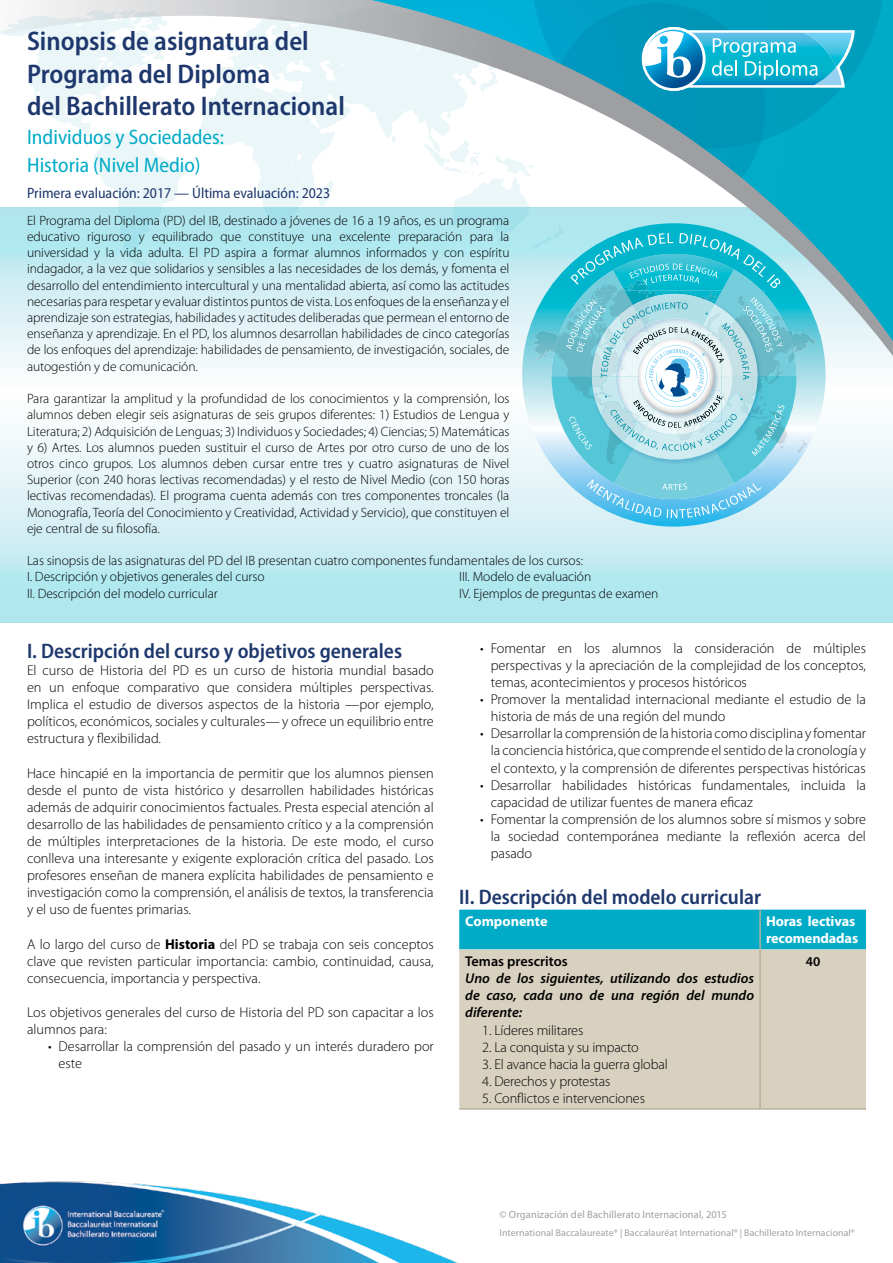
<style>
.page{position:relative;width:893px;height:1263px;background:#fff}
.page>*{position:absolute;margin:0;border:0;box-sizing:border-box;transform-origin:0 0}
.t1{font:600 semi-condensed 27px/32.4px "Myriad Pro";color:#1e376c}
.t2{font:600 semi-condensed 21px "Myriad Pro";color:#1e376c}
.t3{font:semi-condensed 21px/28.5px "Myriad Pro";color:#00abc7}
.t4{font:semi-condensed 15px "Myriad Pro";color:#1e376c}
.t5{font:300 14.25px/17.1px "Myriad Pro";color:#000;text-align:justify}
.t6{font:italic 600 14.25px/17.1px "Myriad Pro";color:#000;text-align:justify}
.t7{font:700 14.25px/17.1px "Myriad Pro";letter-spacing:-.01em;color:#fff}
.t8{font:600 14.25px "Myriad Pro";color:#000}
.t9{font:300 13.5px/16.2px "Myriad Pro";letter-spacing:-.005em;color:#000;text-align:justify}
.t10{font:600 13.5px "Myriad Pro";color:#000}
.t11{font:10.5px "Myriad Pro";letter-spacing:.01em;color:#9d9fa2}
.t12{font:9.75px "Myriad Pro";letter-spacing:.015em;color:#9d9fa2}
.s1{font-weight:700}
</style>
<div class="page">
<svg style="left:0;top:431px;width:893px;height:192px;background:#caedf3"></svg>
<img style="left:0;top:1181px;width:458px;height:82px">
<div style="left:459px;top:910px;width:407px;height:39px;background:#00abc7"></div>
<div style="left:459px;top:949px;width:407px;height:159px;background:#d8d1c0"></div>
<hr style="left:759px;top:910px;width:2px;height:39px;background:#b9b098">
<hr style="left:759px;top:949px;width:2px;height:159px;background:#b9b098">
<hr style="left:459px;top:1108px;width:301px;height:2px;background:#b9b098">
<hr style="left:760px;top:1108px;width:106px;height:2px;background:#b9b098">
<svg style="left:0;top:0;width:893px;height:387px"></svg>
<svg style="left:371px;top:0;width:522px;height:341px"></svg>
<svg style="left:532px;top:0;width:353px;height:149px;background:#13a8c5"></svg>
<svg style="left:550px;top:3px;width:215px;height:215px;background:#42a6bf"></svg>
<svg style="left:371px;top:0;width:22px;height:116px;background:#d4e1e4"></svg>
<svg style="left:642px;top:27px;width:213px;height:64px"></svg>
<svg style="left:522px;top:223px;width:303px;height:304px;background:#b4e1ec"></svg>
<svg style="left:423px;top:139px;width:388px;height:379px"></svg>
<h1 class="t1" style="left:27px;top:25px;width:319px">Sinopsis de asignatura del<br>Programa del Diploma<br>del Bachillerato Internacional</h1>
<h2 class="t3" style="left:27px;top:122px;width:199px">Individuos y Sociedades:<br>Historia (Nivel Medio)</h2>
<p class="t4" style="left:27px;top:184px;width:305px">Primera evaluación: 2017 — Última evaluación: 2023</p>
<p class="t9" style="left:27px;top:212px;width:484px">El Programa del Diploma (PD) del IB, destinado a jóvenes de 16 a 19 años, es un programa educativo riguroso y equilibrado que constituye una excelente preparación para la universidad y la vida adulta. El PD aspira a formar alumnos informados y con espíritu indagador, a la vez que solidarios y sensibles a las necesidades de los demás, y fomenta el desarrollo del entendimiento intercultural y una mentalidad abierta, así como las actitudes necesarias para respetar y evaluar distintos puntos de vista. Los enfoques de la enseñanza y el aprendizaje son estrategias, habilidades y actitudes deliberadas que permean el entorno de enseñanza y aprendizaje. En el PD, los alumnos desarrollan habilidades de cinco categorías de los enfoques del aprendizaje: habilidades de pensamiento, de investigación, sociales, de autogestión y de comunicación.</p>
<p class="t9" style="left:27px;top:391px;width:484px">Para garantizar la amplitud y la profundidad de los conocimientos y la comprensión, los alumnos deben elegir seis asignaturas de seis grupos diferentes: 1) Estudios de Lengua y Literatura; 2) Adquisición de Lenguas; 3) Individuos y Sociedades; 4) Ciencias; 5) Matemáticas y 6) Artes. Los alumnos pueden sustituir el curso de Artes por otro curso de uno de los otros cinco grupos. Los alumnos deben cursar entre tres y cuatro asignaturas de Nivel Superior (con 240 horas lectivas recomendadas) y el resto de Nivel Medio (con 150 horas lectivas recomendadas). El programa cuenta además con tres componentes troncales (la Monografía, Teoría del Conocimiento y Creatividad, Actividad y Servicio), que constituyen el eje central de su filosofía.</p>
<p class="t9" style="left:27px;top:553px;width:557px;text-align:left">Las sinopsis de las asignaturas del PD del IB presentan cuatro componentes fundamentales de los cursos:<br>I. Descripción y objetivos generales del curso<br>II. Descripción del modelo curricular</p>
<p class="t9" style="left:459px;top:569px;width:201px">III. Modelo de evaluación<br>IV. Ejemplos de preguntas de examen</p>
<h2 class="t2" style="left:27px;top:638px;width:377px">I. Descripción del curso y objetivos generales</h2>
<p class="t5" style="left:27px;top:662px;width:408px">El curso de Historia del PD es un curso de historia mundial basado en un enfoque comparativo que considera múltiples perspectivas.<br>Implica el estudio de diversos aspectos de la historia —por ejemplo, políticos, económicos, sociales y culturales— y ofrece un equilibrio entre estructura y flexibilidad.</p>
<p class="t5" style="left:27px;top:764px;width:408px">Hace hincapié en la importancia de permitir que los alumnos piensen desde el punto de vista histórico y desarrollen habilidades históricas además de adquirir conocimientos factuales. Presta especial atención al desarrollo de las habilidades de pensamiento crítico y a la comprensión de múltiples interpretaciones de la historia. De este modo, el curso conlleva una interesante y exigente exploración crítica del pasado. Los profesores enseñan de manera explícita habilidades de pensamiento e investigación como la comprensión, el análisis de textos, la transferencia y el uso de fuentes primarias.</p>
<p class="t5" style="left:27px;top:935px;width:408px">A lo largo del curso de <span class="s1">Historia</span> del PD se trabaja con seis conceptos clave que revisten particular importancia: cambio, continuidad, causa, consecuencia, importancia y perspectiva.</p>
<p class="t5" style="left:27px;top:1004px;width:408px">Los objetivos generales del curso de Historia del PD son capacitar a los alumnos para:</p>
<p class="t5" style="left:59px;top:1038px;width:377px;text-indent:-11px">• Desarrollar la comprensión del pasado y un interés duradero por este</p>
<p class="t5" style="left:491px;top:640px;width:377px;text-indent:-11px">• Fomentar en los alumnos la consideración de múltiples perspectivas y la apreciación de la complejidad de los conceptos, temas, acontecimientos y procesos históricos</p>
<p class="t5" style="left:491px;top:691px;width:377px;text-indent:-11px">• Promover la mentalidad internacional mediante el estudio de la historia de más de una región del mundo</p>
<p class="t5" style="left:491px;top:725px;width:377px;text-indent:-11px">• Desarrollar la comprensión de la historia como disciplina y fomentar la conciencia histórica, que comprende el sentido de la cronología y el contexto, y la comprensión de diferentes perspectivas históricas</p>
<p class="t5" style="left:491px;top:776px;width:377px;text-indent:-11px">• Desarrollar habilidades históricas fundamentales, incluida la capacidad de utilizar fuentes de manera eficaz</p>
<p class="t5" style="left:491px;top:811px;width:377px;text-indent:-11px">• Fomentar la comprensión de los alumnos sobre sí mismos y sobre la sociedad contemporánea mediante la reflexión acerca del pasado</p>
<h2 class="t2" style="left:459px;top:883px;width:303px">II. Descripción del modelo curricular</h2>
<p class="t7" style="left:465px;top:912px;width:84px">Componente</p>
<p class="t7" style="left:766px;top:912px;width:94px">Horas lectivas recomendadas</p>
<p class="t8" style="left:465px;top:952px;width:104px">Temas prescritos</p>
<p class="t6" style="left:465px;top:969px;width:290px">Uno de los siguientes, utilizando dos estudios de caso, cada uno de una región del mundo diferente:</p>
<p class="t5" style="left:482px;top:1021px;width:103px">1. Líderes militares</p>
<p class="t5" style="left:482px;top:1038px;width:158px">2. La conquista y su impacto</p>
<p class="t5" style="left:482px;top:1056px;width:187px">3. El avance hacia la guerra global</p>
<p class="t5" style="left:482px;top:1073px;width:130px">4. Derechos y protestas</p>
<p class="t5" style="left:482px;top:1090px;width:164px">5. Conflictos e intervenciones</p>
<p class="t10" style="left:806px;top:952px;width:16px">40</p>
<p class="t11" style="left:500px;top:1208px;width:229px">© Organización del Bachillerato Internacional, 2015</p>
<p class="t12" style="left:500px;top:1226px;width:357px">International Baccalaureate® | Baccalauréat International® | Bachillerato Internacional®</p>
</div>
